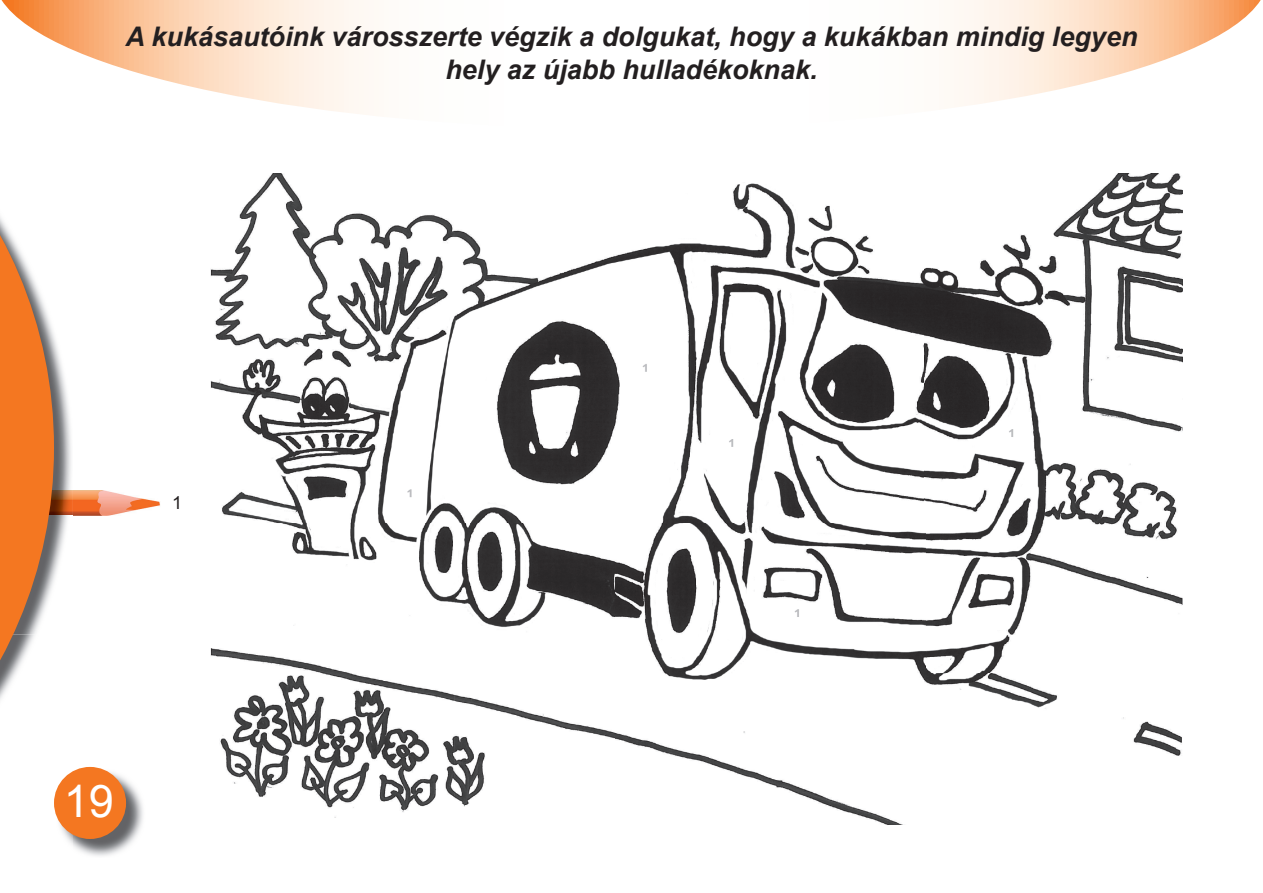
<style>
.page{position:relative;width:1263px;height:893px;background:#fff}
.page>*{position:absolute;margin:0;border:0;box-sizing:border-box;transform-origin:0 0}
.t1{font:45px "Arial";color:#fff}
.t2{font:italic 700 27px/32.4px "Arial";color:#231f20;text-align:center}
.t3{font:18px "Arial";color:#231f20}
</style>
<div class="page">
<img style="left:73px;top:490px;width:87px;height:26px">
<img style="left:54px;top:489px;width:19px;height:326px">
<img style="left:54px;top:336px;width:17px;height:153px">
<img style="left:54px;top:516px;width:19px;height:114px">
<svg style="left:0;top:217px;width:54px;height:483px;fill:#f47721"></svg>
<svg style="left:2px;top:0;width:1259px;height:115px"></svg>
<img style="left:210px;top:173px;width:972px;height:651px">
<img style="left:56px;top:769px;width:87px;height:87px">
<div style="left:54px;top:767px;width:72px;height:72px;background:#f47721;border-radius:50%"></div>
<p class="t2" style="left:126px;top:22px;width:1013px">A kukásautóink városszerte végzik a dolgukat, hogy a kukákban mindig legyen hely az újabb hulladékoknak.</p>
<p class="t3" style="left:172px;top:490px;width:12px">1</p>
<h1 class="t1" style="left:64px;top:772px;width:52px">19</h1>
</div>
